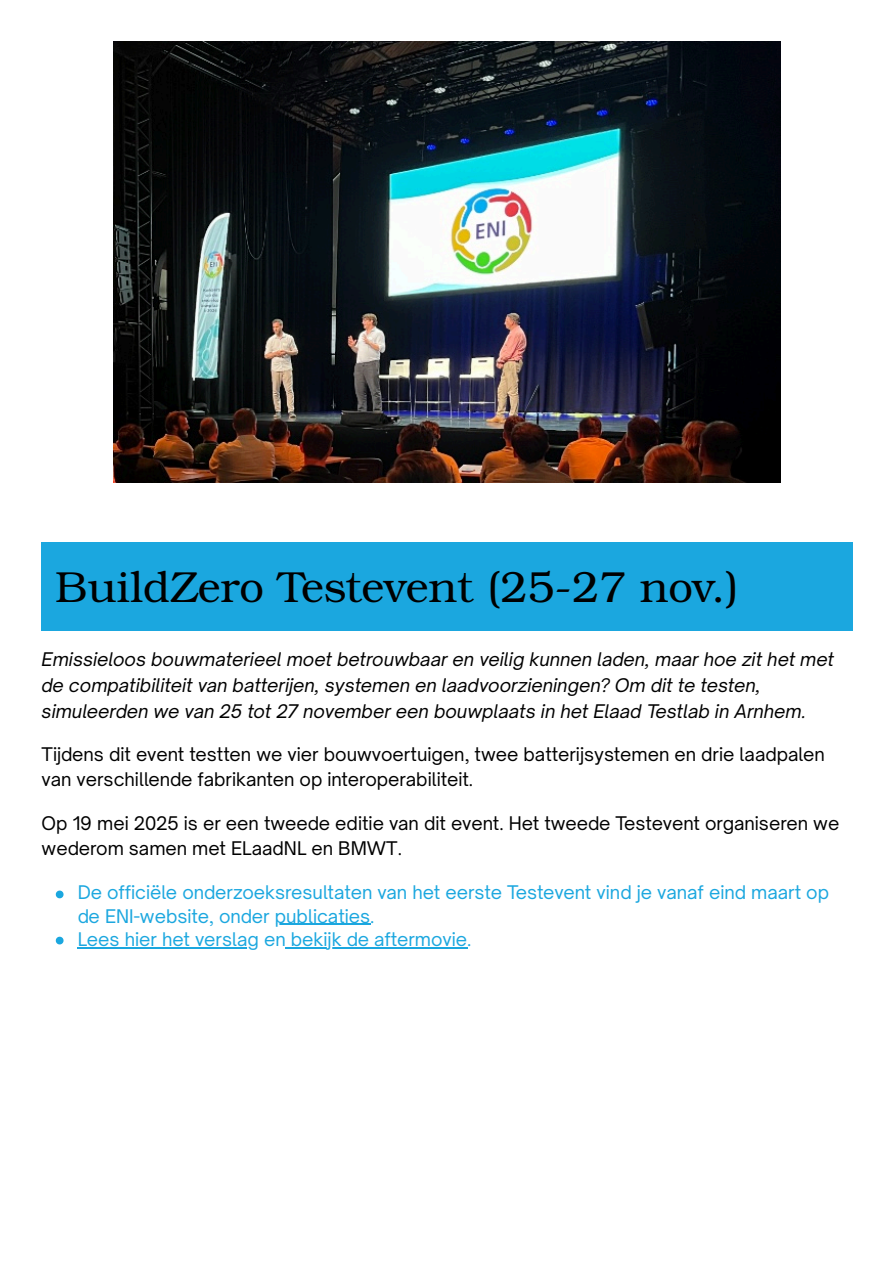
<style>
.page{position:relative;width:894px;height:1263px;background:#fff}
.page>*{position:absolute;margin:0;border:0;box-sizing:border-box;transform-origin:0 0}
.t1{font:43.5px "Te X Gyre Bonum";color:#000}
.t2{font:18px/25.8px "Open Sauce One";color:#000}
.t3{font:italic 18px/25.8px "Open Sauce One";color:#000}
.t4{font:18px/23.7px "Open Sauce One";color:#1ba7df}
</style>
<div class="page">
<svg style="left:56px;top:891px;width:7px;height:7px"></svg>
<svg style="left:279px;top:923px;width:92px;height:2px"></svg>
<svg style="left:56px;top:937px;width:7px;height:7px"></svg>
<img style="left:114px;top:42px;width:666px;height:441px">
<div style="left:42px;top:542px;width:810px;height:88px;background:#1ba7df"></div>
<hr style="left:275px;top:924px;width:95px;height:1px;background:#1ba7df">
<hr style="left:78px;top:947px;width:159px;height:1px;background:#1ba7df">
<hr style="left:291px;top:947px;width:176px;height:1px;background:#1ba7df">
<h1 class="t1" style="left:55px;top:555px;width:684px">BuildZero Testevent (25-27 nov.)</h1>
<p class="t3" style="left:42px;top:646px;width:793px">Emissieloos bouwmaterieel moet betrouwbaar en veilig kunnen laden, maar hoe zit het met de compatibiliteit van batterijen, systemen en laadvoorzieningen? Om dit te testen, simuleerden we van 25 tot 27 november een bouwplaats in het Elaad Testlab in Arnhem.</p>
<p class="t2" style="left:42px;top:741px;width:784px">Tijdens dit event testten we vier bouwvoertuigen, twee batterijsystemen en drie laadpalen van verschillende fabrikanten op interoperabiliteit.</p>
<p class="t2" style="left:42px;top:811px;width:799px;line-height:24.8px">Op 19 mei 2025 is er een tweede editie van dit event. Het tweede Testevent organiseren we wederom samen met ELaadNL en BMWT.</p>
<p class="t4" style="left:78px;top:880px;width:752px">De officiële onderzoeksresultaten van het eerste Testevent vind je vanaf eind maart op de ENI-website, onder publicaties.<br>Lees hier het verslag en bekijk de aftermovie.</p>
</div>
